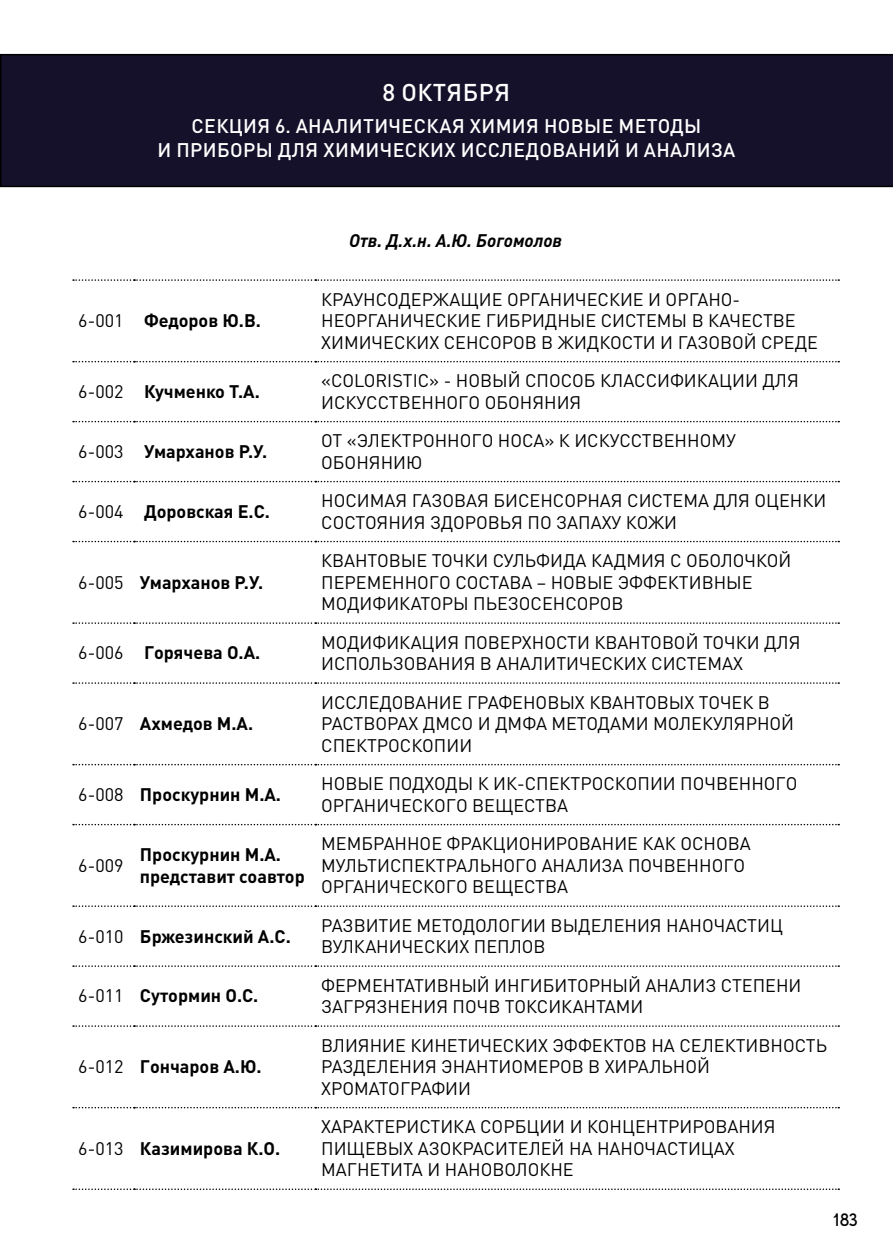
<style>
.page{position:relative;width:893px;height:1255px;background:#fff}
.page>*{position:absolute;margin:0;border:0;box-sizing:border-box;transform-origin:0 0}
.t1{font:500 24px "DIN Pro";letter-spacing:.02em;color:#fff}
.t2{font:500 19.5px/23.4px "DIN Pro";letter-spacing:.02em;color:#fff;text-align:center}
.t3{font:18px/21.6px "DIN Pro";color:#000}
.t4{font:700 18px/21.6px "DIN Pro";color:#000}
.t5{font:italic 700 18px "DIN Pro";color:#000}
.t6{font:500 18px "MADE Evolve Sans";color:#000}
.s1{font-weight:400}
</style>
<div class="page">
<div style="left:0;top:54px;width:893px;height:133px;background:#16112a"></div>
<svg style="left:73px;top:279px;width:766px;height:2px"></svg>
<svg style="left:73px;top:361px;width:766px;height:1px"></svg>
<svg style="left:73px;top:421px;width:766px;height:1px"></svg>
<svg style="left:73px;top:481px;width:766px;height:1px"></svg>
<svg style="left:73px;top:541px;width:766px;height:1px"></svg>
<svg style="left:73px;top:622px;width:766px;height:2px"></svg>
<svg style="left:73px;top:682px;width:766px;height:1px"></svg>
<svg style="left:73px;top:764px;width:766px;height:1px"></svg>
<svg style="left:73px;top:823px;width:766px;height:2px"></svg>
<svg style="left:73px;top:905px;width:766px;height:1px"></svg>
<svg style="left:73px;top:965px;width:766px;height:1px"></svg>
<svg style="left:73px;top:1025px;width:766px;height:1px"></svg>
<svg style="left:73px;top:1106px;width:766px;height:2px"></svg>
<svg style="left:73px;top:1188px;width:766px;height:1px"></svg>
<h1 class="t1" style="left:383px;top:73px;width:129px">8 ОКТЯБРЯ</h1>
<p class="t2" style="left:157px;top:112px;width:579px">СЕКЦИЯ 6. АНАЛИТИЧЕСКАЯ ХИМИЯ НОВЫЕ МЕТОДЫ<br>И ПРИБОРЫ ДЛЯ ХИМИЧЕСКИХ ИССЛЕДОВАНИЙ И АНАЛИЗА</p>
<p class="t4" style="left:78px;top:308px;width:184px"><span class="s1">6-001</span> Федоров Ю.В.</p>
<p class="t4" style="left:78px;top:378px;width:183px"><span class="s1">6-002</span> Кучменко Т.А.</p>
<p class="t5" style="left:349px;top:225px;width:215px">Отв. Д.х.н. А.Ю. Богомолов</p>
<p class="t3" style="left:321px;top:286px;width:498px">КРАУНСОДЕРЖАЩИЕ ОРГАНИЧЕСКИЕ И ОРГАНО-<br>НЕОРГАНИЧЕСКИЕ ГИБРИДНЫЕ СИСТЕМЫ В КАЧЕСТВЕ<br>ХИМИЧЕСКИХ СЕНСОРОВ В ЖИДКОСТИ И ГАЗОВОЙ СРЕДЕ</p>
<p class="t3" style="left:321px;top:368px;width:479px">«COLORISTIC» - НОВЫЙ СПОСОБ КЛАССИФИКАЦИИ ДЛЯ<br>ИСКУССТВЕННОГО ОБОНЯНИЯ</p>
<p class="t4" style="left:78px;top:438px;width:191px"><span class="s1">6-003</span> Умарханов Р.У.</p>
<p class="t3" style="left:321px;top:428px;width:416px">ОТ «ЭЛЕКТРОННОГО НОСА» К ИСКУССТВЕННОМУ<br>ОБОНЯНИЮ</p>
<p class="t4" style="left:78px;top:498px;width:193px"><span class="s1">6-004</span> Доровская Е.С.</p>
<p class="t3" style="left:321px;top:488px;width:507px">НОСИМАЯ ГАЗОВАЯ БИСЕНСОРНАЯ СИСТЕМА ДЛЯ ОЦЕНКИ<br>СОСТОЯНИЯ ЗДОРОВЬЯ ПО ЗАПАХУ КОЖИ</p>
<p class="t4" style="left:78px;top:569px;width:186px"><span class="s1">6-005</span> Умарханов Р.У.</p>
<p class="t4" style="left:78px;top:640px;width:184px"><span class="s1">6-006</span> Горячева О.А.</p>
<p class="t4" style="left:78px;top:710px;width:176px"><span class="s1">6-007</span> Ахмедов М.А.</p>
<p class="t3" style="left:321px;top:548px;width:472px">КВАНТОВЫЕ ТОЧКИ СУЛЬФИДА КАДМИЯ С ОБОЛОЧКОЙ<br>ПЕРЕМЕННОГО СОСТАВА – НОВЫЕ ЭФФЕКТИВНЫЕ<br>МОДИФИКАТОРЫ ПЬЕЗОСЕНСОРОВ</p>
<p class="t3" style="left:321px;top:629px;width:481px">МОДИФИКАЦИЯ ПОВЕРХНОСТИ КВАНТОВОЙ ТОЧКИ ДЛЯ<br>ИСПОЛЬЗОВАНИЯ В АНАЛИТИЧЕСКИХ СИСТЕМАХ</p>
<p class="t3" style="left:321px;top:689px;width:474px">ИССЛЕДОВАНИЕ ГРАФЕНОВЫХ КВАНТОВЫХ ТОЧЕК В<br>РАСТВОРАХ ДМСО И ДМФА МЕТОДАМИ МОЛЕКУЛЯРНОЙ<br>СПЕКТРОСКОПИИ</p>
<p class="t4" style="left:78px;top:781px;width:204px"><span class="s1">6-008</span> Проскурнин М.А.</p>
<p class="t3" style="left:321px;top:771px;width:478px">НОВЫЕ ПОДХОДЫ К ИК-СПЕКТРОСКОПИИ ПОЧВЕННОГО<br>ОРГАНИЧЕСКОГО ВЕЩЕСТВА</p>
<p class="t3" style="left:78px;top:852px;width:47px">6-009</p>
<p class="t4" style="left:140px;top:841px;width:166px">Проскурнин М.А. представит соавтор</p>
<p class="t3" style="left:321px;top:831px;width:431px">МЕМБРАННОЕ ФРАКЦИОНИРОВАНИЕ КАК ОСНОВА<br>МУЛЬТИСПЕКТРАЛЬНОГО АНАЛИЗА ПОЧВЕННОГО<br>ОРГАНИЧЕСКОГО ВЕЩЕСТВА</p>
<p class="t4" style="left:78px;top:923px;width:214px"><span class="s1">6-010</span> Бржезинский А.С.</p>
<p class="t3" style="left:321px;top:912px;width:463px">РАЗВИТИЕ МЕТОДОЛОГИИ ВЫДЕЛЕНИЯ НАНОЧАСТИЦ<br>ВУЛКАНИЧЕСКИХ ПЕПЛОВ</p>
<p class="t4" style="left:78px;top:983px;width:182px"><span class="s1">6-011</span> Сутормин О.С.</p>
<p class="t3" style="left:321px;top:972px;width:482px">ФЕРМЕНТАТИВНЫЙ ИНГИБИТОРНЫЙ АНАЛИЗ СТЕПЕНИ<br>ЗАГРЯЗНЕНИЯ ПОЧВ ТОКСИКАНТАМИ</p>
<p class="t4" style="left:78px;top:1053px;width:185px"><span class="s1">6-012</span> Гончаров А.Ю.</p>
<p class="t4" style="left:78px;top:1135px;width:203px"><span class="s1">6-013</span> Казимирова К.О.</p>
<p class="t3" style="left:321px;top:1032px;width:507px">ВЛИЯНИЕ КИНЕТИЧЕСКИХ ЭФФЕКТОВ НА СЕЛЕКТИВНОСТЬ<br>РАЗДЕЛЕНИЯ ЭНАНТИОМЕРОВ В ХИРАЛЬНОЙ<br>ХРОМАТОГРАФИИ</p>
<p class="t3" style="left:321px;top:1114px;width:456px">ХАРАКТЕРИСТИКА СОРБЦИИ И КОНЦЕНТРИРОВАНИЯ<br>ПИЩЕВЫХ АЗОКРАСИТЕЛЕЙ НА НАНОЧАСТИЦАХ<br>МАГНЕТИТА И НАНОВОЛОКНЕ</p>
<p class="t6" style="left:833px;top:1208px;width:26px">183</p>
</div>
